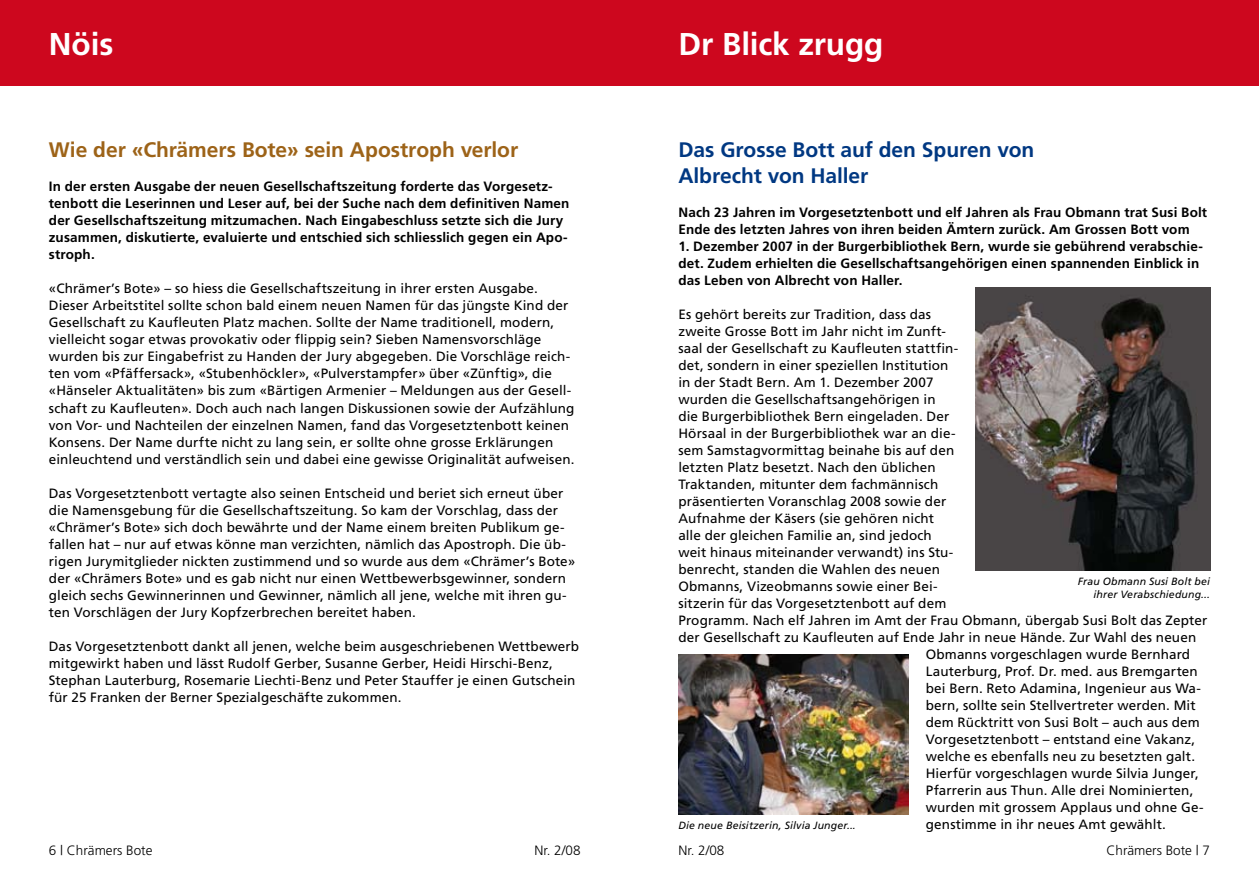
<style>
.page{position:relative;width:1259px;height:893px;background:#fff}
.page>*{position:absolute;margin:0;border:0;box-sizing:border-box;transform-origin:0 0}
.t1{font:700 31.5px "Frutiger";letter-spacing:-.005em;color:#fff}
.t2{font:700 21px/25.5px "Frutiger";letter-spacing:-.005em;color:#003882}
.t3{font:700 21px "Frutiger";letter-spacing:-.005em;color:#9d6318}
.t4{font:13.5px/17px "Frutiger";letter-spacing:.01em;color:#000}
.t5{font:700 13.5px/17px "Frutiger";letter-spacing:.01em;color:#000}
.t6{font:300 13.5px "Frutiger";color:#000}
.t7{font:italic 10.5px/12.6px "Frutiger";letter-spacing:.015em;color:#000;text-align:right}
</style>
<div class="page">
<div style="left:629px;top:0;width:630px;height:85px;background:#cd071e"></div>
<div style="left:0;top:0;width:629px;height:85px;background:#cd071e"></div>
<img style="left:975px;top:288px;width:235px;height:283px">
<img style="left:678px;top:654px;width:230px;height:160px">
<h1 class="t1" style="left:49px;top:25px;width:66px">Nöis</h1>
<h2 class="t3" style="left:49px;top:138px;width:471px">Wie der «Chrämers Bote» sein Apostroph verlor</h2>
<p class="t5" style="left:49px;top:178px;width:522px">In der ersten Ausgabe der neuen Gesellschaftszeitung forderte das Vorgesetz&shy;tenbott die Leserinnen und Leser auf, bei der Suche nach dem definitiven Namen der Gesellschaftszeitung mitzumachen. Nach Eingabeschluss setzte sich die Jury zusammen, diskutierte, evaluierte und entschied sich schliesslich gegen ein Apo&shy;stroph.</p>
<p class="t4" style="left:49px;top:280px;width:527px">«Chrämer’s Bote» – so hiess die Gesellschaftszeitung in ihrer ersten Ausgabe.<br>Dieser Arbeitstitel sollte schon bald einem neuen Namen für das jüngste Kind der Gesellschaft zu Kaufleuten Platz machen. Sollte der Name traditionell, modern, vielleicht sogar etwas provokativ oder flippig sein? Sieben Namensvorschläge wurden bis zur Eingabefrist zu Handen der Jury abgegeben. Die Vorschläge reich&shy;ten vom «Pfäffersack», «Stubenhöckler», «Pulverstampfer» über «Zünftig», die «Hänseler Aktualitäten» bis zum «Bärtigen Armenier – Meldungen aus der Gesell&shy;schaft zu Kaufleuten». Doch auch nach langen Diskussionen sowie der Aufzählung von Vor- und Nachteilen der einzelnen Namen, fand das Vorgesetztenbott keinen Konsens. Der Name durfte nicht zu lang sein, er sollte ohne grosse Erklärungen einleuchtend und verständlich sein und dabei eine gewisse Originalität aufweisen.</p>
<p class="t4" style="left:49px;top:484px;width:528px">Das Vorgesetztenbott vertagte also seinen Entscheid und beriet sich erneut über die Namensgebung für die Gesellschaftszeitung. So kam der Vorschlag, dass der «Chrämer’s Bote» sich doch bewährte und der Name einem breiten Publikum ge&shy;fallen hat – nur auf etwas könne man verzichten, nämlich das Apostroph. Die üb&shy;rigen Jurymitglieder nickten zustimmend und so wurde aus dem «Chrämer’s Bote» der «Chrämers Bote» und es gab nicht nur einen Wettbewerbsgewinner, sondern gleich sechs Gewinnerinnen und Gewinner, nämlich all jene, welche mit ihren gu&shy;ten Vorschlägen der Jury Kopfzerbrechen bereitet haben.</p>
<p class="t4" style="left:49px;top:637px;width:532px">Das Vorgesetztenbott dankt all jenen, welche beim ausgeschriebenen Wettbewerb mitgewirkt haben und lässt Rudolf Gerber, Susanne Gerber, Heidi Hirschi-Benz, Stephan Lauterburg, Rosemarie Liechti-Benz und Peter Stauffer je einen Gutschein für 25 Franken der Berner Spezialgeschäfte zukommen.</p>
<h1 class="t1" style="left:678px;top:25px;width:207px">Dr Blick zrugg</h1>
<h2 class="t2" style="left:678px;top:137px;width:357px">Das Grosse Bott auf den Spuren von<br>Albrecht von Haller</h2>
<p class="t5" style="left:678px;top:204px;width:530px">Nach 23 Jahren im Vorgesetztenbott und elf Jahren als Frau Obmann trat Susi Bolt<br>Ende des letzten Jahres von ihren beiden Ämtern zurück. Am Grossen Bott vom</p>
<p class="t5" style="left:678px;top:238px;width:526px">1. Dezember 2007 in der Burgerbibliothek Bern, wurde sie gebührend verabschie&shy;det. Zudem erhielten die Gesellschaftsangehörigen einen spannenden Einblick in das Leben von Albrecht von Haller.</p>
<p class="t4" style="left:678px;top:306px;width:254px">Es gehört bereits zur Tradition, dass das</p>
<p class="t4" style="left:678px;top:323px;width:269px">zweite Grosse Bott im Jahr nicht im Zunft-</p>
<p class="t4" style="left:678px;top:340px;width:281px">saal der Gesellschaft zu Kaufleuten stattfin-</p>
<p class="t4" style="left:678px;top:357px;width:271px">det, sondern in einer speziellen Institution</p>
<p class="t4" style="left:678px;top:374px;width:257px">in der Stadt Bern. Am 1. Dezember 2007</p>
<p class="t4" style="left:678px;top:391px;width:259px">wurden die Gesellschaftsangehörigen in</p>
<p class="t4" style="left:678px;top:408px;width:272px">die Burgerbibliothek Bern eingeladen. Der</p>
<p class="t4" style="left:678px;top:425px;width:279px">Hörsaal in der Burgerbibliothek war an die-</p>
<p class="t4" style="left:678px;top:442px;width:277px">sem Samstagvormittag beinahe bis auf den</p>
<p class="t4" style="left:678px;top:459px;width:259px">letzten Platz besetzt. Nach den üblichen</p>
<p class="t4" style="left:678px;top:476px;width:261px">Traktanden, mitunter dem fachmännisch</p>
<p class="t4" style="left:678px;top:493px;width:269px">präsentierten Voranschlag 2008 sowie der</p>
<p class="t4" style="left:678px;top:510px;width:257px">Aufnahme der Käsers (sie gehören nicht</p>
<p class="t4" style="left:678px;top:527px;width:255px">alle der gleichen Familie an, sind jedoch</p>
<p class="t4" style="left:678px;top:544px;width:276px">weit hinaus miteinander verwandt) ins Stu-</p>
<p class="t4" style="left:678px;top:561px;width:263px">benrecht, standen die Wahlen des neuen</p>
<p class="t4" style="left:678px;top:578px;width:261px">Obmanns, Vizeobmanns sowie einer Bei-</p>
<p class="t4" style="left:678px;top:595px;width:269px">sitzerin für das Vorgesetztenbott auf dem</p>
<p class="t4" style="left:678px;top:612px;width:530px">Programm. Nach elf Jahren im Amt der Frau Obmann, übergab Susi Bolt das Zepter</p>
<p class="t4" style="left:678px;top:629px;width:519px">der Gesellschaft zu Kaufleuten auf Ende Jahr in neue Hände. Zur Wahl des neuen</p>
<p class="t4" style="left:925px;top:646px;width:266px">Obmanns vorgeschlagen wurde Bernhard</p>
<p class="t4" style="left:925px;top:663px;width:274px">Lauterburg, Prof. Dr. med. aus Bremgarten</p>
<p class="t4" style="left:925px;top:680px;width:277px">bei Bern. Reto Adamina, Ingenieur aus Wa-</p>
<p class="t4" style="left:925px;top:697px;width:271px">bern, sollte sein Stellvertreter werden. Mit</p>
<p class="t4" style="left:925px;top:714px;width:276px">dem Rücktritt von Susi Bolt – auch aus dem</p>
<p class="t4" style="left:925px;top:731px;width:271px">Vorgesetztenbott – entstand eine Vakanz,</p>
<p class="t4" style="left:925px;top:748px;width:271px">welche es ebenfalls neu zu besetzten galt.</p>
<p class="t4" style="left:925px;top:765px;width:274px">Hierfür vorgeschlagen wurde Silvia Junger,</p>
<p class="t4" style="left:925px;top:782px;width:269px">Pfarrerin aus Thun. Alle drei Nominierten,</p>
<p class="t4" style="left:925px;top:799px;width:279px">wurden mit grossem Applaus und ohne Ge-</p>
<p class="t4" style="left:925px;top:816px;width:242px">genstimme in ihr neues Amt gewählt.</p>
<p class="t7" style="left:1078px;top:575px;width:134px">Frau Obmann Susi Bolt bei ihrer Verabschiedung...</p>
<p class="t7" style="left:678px;top:818px;width:179px">Die neue Beisitzerin, Silvia Junger...</p>
<p class="t6" style="left:49px;top:842px;width:105px">6 | Chrämers Bote</p>
<p class="t6" style="left:534px;top:842px;width:48px">Nr. 2/08</p>
<p class="t6" style="left:678px;top:842px;width:48px">Nr. 2/08</p>
<p class="t6" style="left:1106px;top:842px;width:105px">Chrämers Bote | 7</p>
</div>
